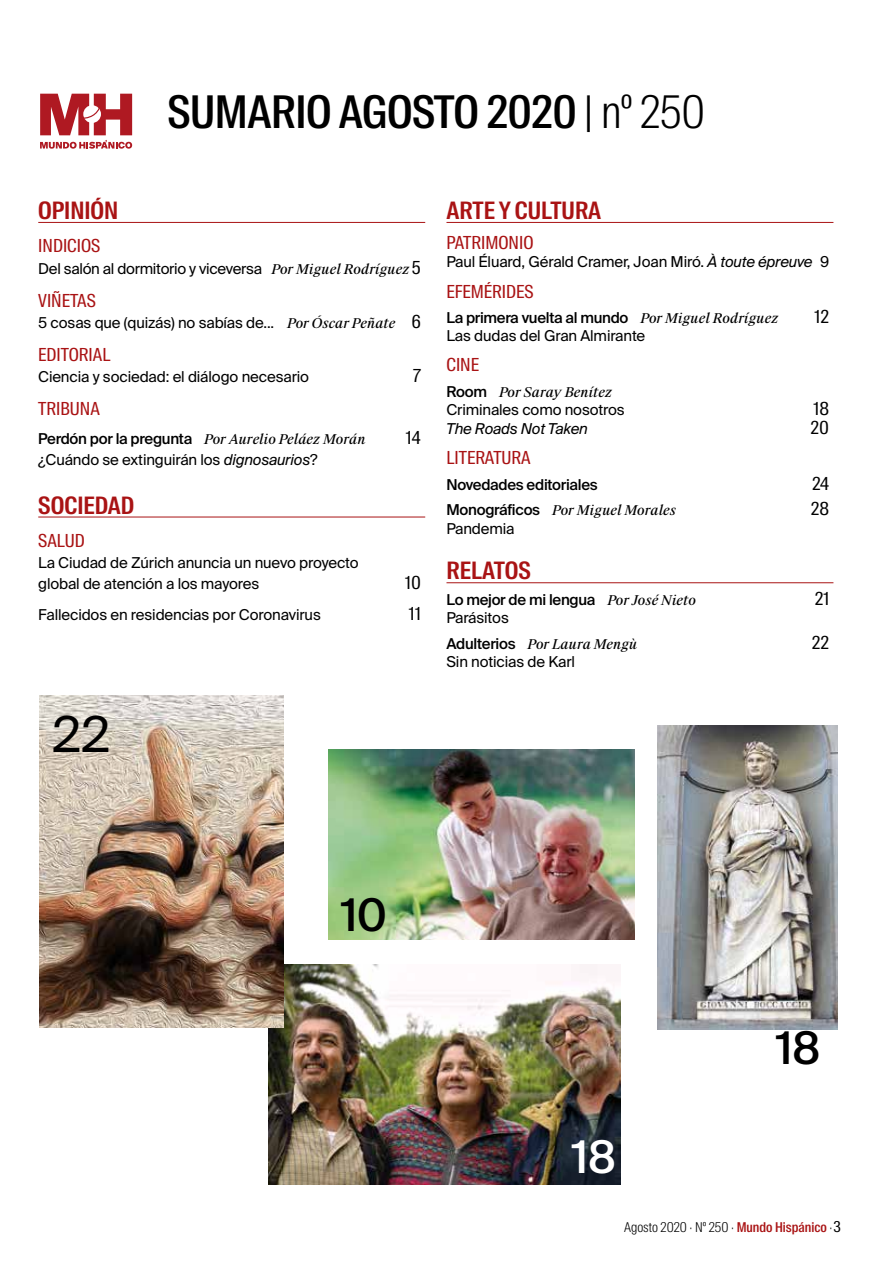
<style>
.page{position:relative;width:893px;height:1263px;background:#fff}
.page>*{position:absolute;margin:0;border:0;box-sizing:border-box;transform-origin:0 0}
.t1{font:49.5px "Suisse Intl";color:#000}
.t2{font:500 45px "Suisse Intl Cond";letter-spacing:-.01em;color:#000}
.t3{font:500 45px "Suisse Intl";color:#000}
.t4{font:500 45px "Suisse Intl";color:#fff}
.t5{font:600 24px "Suisse Intl Cond";color:#a91314}
.t6{font:18px "Suisse Intl Cond";color:#a91314}
.t7{font:18px "Suisse Intl Cond";color:#000}
.t8{font:15px/21.3px "Suisse Intl";letter-spacing:-.01em;color:#000}
.t9{font:500 15px "Suisse Intl";letter-spacing:-.02em;color:#000}
.t10{font:italic 15px "Suisse Intl";letter-spacing:-.01em;color:#000}
.t11{font:italic 13.5px "Suisse Works";color:#000}
.t12{font:300 13.5px "Suisse Intl Cond";color:#000}
.s1{font-weight:300}
.s2{font-family:"Suisse Works";font-style:italic;font-size:13.5px}
.s3{font-family:"Suisse Intl Cond";font-size:18px}
.s4{font-family:"Suisse Intl";font-weight:500;font-style:normal;font-size:15px}
.s5{font-style:italic}
.s6{font-family:"Suisse Works";font-weight:400;font-style:italic;font-size:13.5px}
.s7{font-weight:500;color:#a91314}
.s8{font-weight:400;font-size:15px}
</style>
<div class="page">
<img style="left:269px;top:965px;width:352px;height:220px">
<img style="left:657px;top:726px;width:180px;height:304px">
<svg style="left:40px;top:94px;width:92px;height:55px"></svg>
<hr style="left:38px;top:222px;width:387px;height:1px;background:#a91314">
<hr style="left:38px;top:517px;width:387px;height:1px;background:#a91314">
<hr style="left:446px;top:222px;width:387px;height:1px;background:#a91314">
<hr style="left:446px;top:582px;width:387px;height:1px;background:#a91314">
<img style="left:328px;top:749px;width:307px;height:190px">
<img style="left:40px;top:695px;width:243px;height:332px">
<h2 class="t2" style="left:168px;top:86px;width:539px">SUMARIO AGOSTO 2020 <span class="s1">| nº 250</span></h2>
<h3 class="t5" style="left:38px;top:197px;width:82px">OPINIÓN</h3>
<p class="t6" style="left:38px;top:235px;width:64px">INDICIOS</p>
<p class="t8" style="left:38px;top:258px;width:384px">Del salón al dormitorio y viceversa <span class="s2">Por Miguel Rodríguez</span> <span class="s3">5</span></p>
<p class="t6" style="left:38px;top:290px;width:59px">VIÑETAS</p>
<p class="t8" style="left:38px;top:312px;width:384px">5 cosas que (quizás) no sabías de... <span class="s2">Por Óscar Peñate</span> <span class="s3">6</span></p>
<p class="t6" style="left:38px;top:344px;width:74px">EDITORIAL</p>
<p class="t8" style="left:38px;top:366px;width:272px">Ciencia y sociedad: el diálogo necesario</p>
<p class="t7" style="left:413px;top:365px;width:9px">7</p>
<p class="t6" style="left:38px;top:398px;width:63px">TRIBUNA</p>
<p class="t11" style="left:38px;top:431px;width:329px"><span class="s4">Perdón por la pregunta</span> Por Aurelio Peláez Morán</p>
<p class="t7" style="left:406px;top:427px;width:17px">14</p>
<p class="t8" style="left:38px;top:449px;width:281px">¿Cuándo se extinguirán los <span class="s5">dignosaurios</span>?</p>
<h3 class="t5" style="left:38px;top:491px;width:98px">SOCIEDAD</h3>
<p class="t6" style="left:38px;top:530px;width:48px">SALUD</p>
<p class="t8" style="left:38px;top:552px;width:322px">La Ciudad de Zúrich anuncia un nuevo proyecto global de atención a los mayores</p>
<p class="t7" style="left:405px;top:573px;width:17px">10</p>
<p class="t8" style="left:38px;top:604px;width:284px">Fallecidos en residencias por Coronavirus</p>
<p class="t7" style="left:409px;top:603px;width:14px">11</p>
<h1 class="t1" style="left:52px;top:706px;width:60px">22</h1>
<h3 class="t5" style="left:446px;top:197px;width:156px">ARTE Y CULTURA</h3>
<p class="t6" style="left:446px;top:232px;width:89px">PATRIMONIO</p>
<p class="t8" style="left:446px;top:252px;width:384px">Paul Éluard, Gérald Cramer, Joan Miró. <span class="s5">À toute épreuve</span> 9</p>
<p class="t6" style="left:446px;top:281px;width:89px">EFEMÉRIDES</p>
<p class="t9" style="left:446px;top:309px;width:333px">La primera vuelta al mundo <span class="s6">Por Miguel Rodríguez</span></p>
<p class="t7" style="left:815px;top:307px;width:16px">12</p>
<p class="t8" style="left:446px;top:325px;width:200px">Las dudas del Gran Almirante</p>
<p class="t6" style="left:446px;top:354px;width:34px">CINE</p>
<p class="t11" style="left:446px;top:384px;width:167px"><span class="s4">Room</span> Por Saray Benítez</p>
<p class="t8" style="left:446px;top:399px;width:180px">Criminales como nosotros</p>
<p class="t7" style="left:814px;top:398px;width:17px">18</p>
<p class="t10" style="left:446px;top:419px;width:143px">The Roads Not Taken</p>
<p class="t7" style="left:811px;top:417px;width:20px">20</p>
<p class="t6" style="left:446px;top:447px;width:86px">LITERATURA</p>
<p class="t9" style="left:446px;top:476px;width:153px">Novedades editoriales</p>
<p class="t7" style="left:812px;top:473px;width:19px">24</p>
<p class="t11" style="left:446px;top:502px;width:231px"><span class="s4">Monográficos</span> Por Miguel Morales</p>
<p class="t7" style="left:811px;top:499px;width:20px">28</p>
<p class="t8" style="left:446px;top:518px;width:70px">Pandemia</p>
<h3 class="t5" style="left:446px;top:557px;width:86px">RELATOS</h3>
<p class="t9" style="left:446px;top:591px;width:251px">Lo mejor de mi lengua <span class="s6">Por José Nieto</span></p>
<p class="t7" style="left:815px;top:588px;width:16px">21</p>
<p class="t8" style="left:446px;top:607px;width:64px">Parásitos</p>
<p class="t11" style="left:446px;top:635px;width:192px"><span class="s4">Adulterios</span> Por Laura Mengù</p>
<p class="t7" style="left:812px;top:632px;width:19px">22</p>
<p class="t8" style="left:446px;top:651px;width:130px">Sin noticias de Karl</p>
<h2 class="t3" style="left:341px;top:889px;width:47px">10</h2>
<h2 class="t3" style="left:776px;top:1022px;width:46px">18</h2>
<h2 class="t4" style="left:572px;top:1131px;width:46px">18</h2>
<p class="t12" style="left:624px;top:1219px;width:218px">Agosto 2020 · Nº 250 · <span class="s7">Mundo Hispánico</span> ·<span class="s8">3</span></p>
</div>
